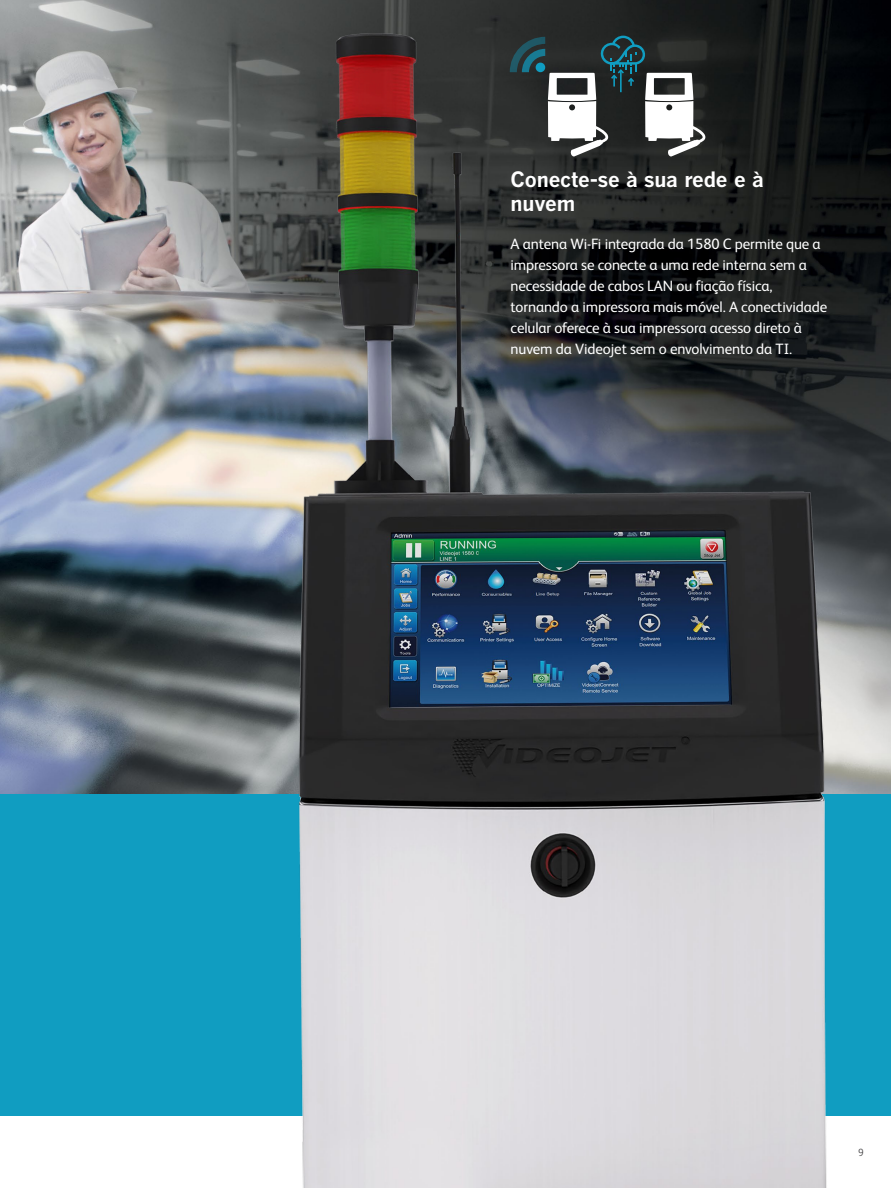
<style>
.page{position:relative;width:891px;height:1188px;background:#fff}
.page>*{position:absolute;margin:0;border:0;box-sizing:border-box;transform-origin:0 0}
.t1{font:700 21px/24px "Benton Gothic";letter-spacing:-.01em;color:#fff}
.t2{font:15px/21px "FS Albert Pro";letter-spacing:-.01em;color:#fff}
.t3{font:300 10.5px "FS Albert Pro";color:#414042}
</style>
<div class="page">
<img style="left:0;top:0;width:891px;height:794px">
<div style="left:0;top:794px;width:318px;height:322px;background:#109dc1"></div>
<div style="left:820px;top:794px;width:71px;height:322px;background:#109dc1"></div>
<img style="left:285px;top:0;width:561px;height:1188px">
<svg style="left:510px;top:36px;width:196px;height:121px"></svg>
<h1 class="t1" style="left:511px;top:168px;width:255px">Conecte-se à sua rede e à nuvem</h1>
<p class="t2" style="left:511px;top:232px;width:318px">A antena Wi-Fi integrada da 1580 C permite que a impressora se conecte a uma rede interna sem a necessidade de cabos LAN ou fiação física, tornando a impressora mais móvel. A conectividade celular oferece à sua impressora acesso direto à nuvem da Videojet sem o envolvimento da TI.</p>
<p class="t3" style="left:858px;top:1145px;width:7px">9</p>
</div>
